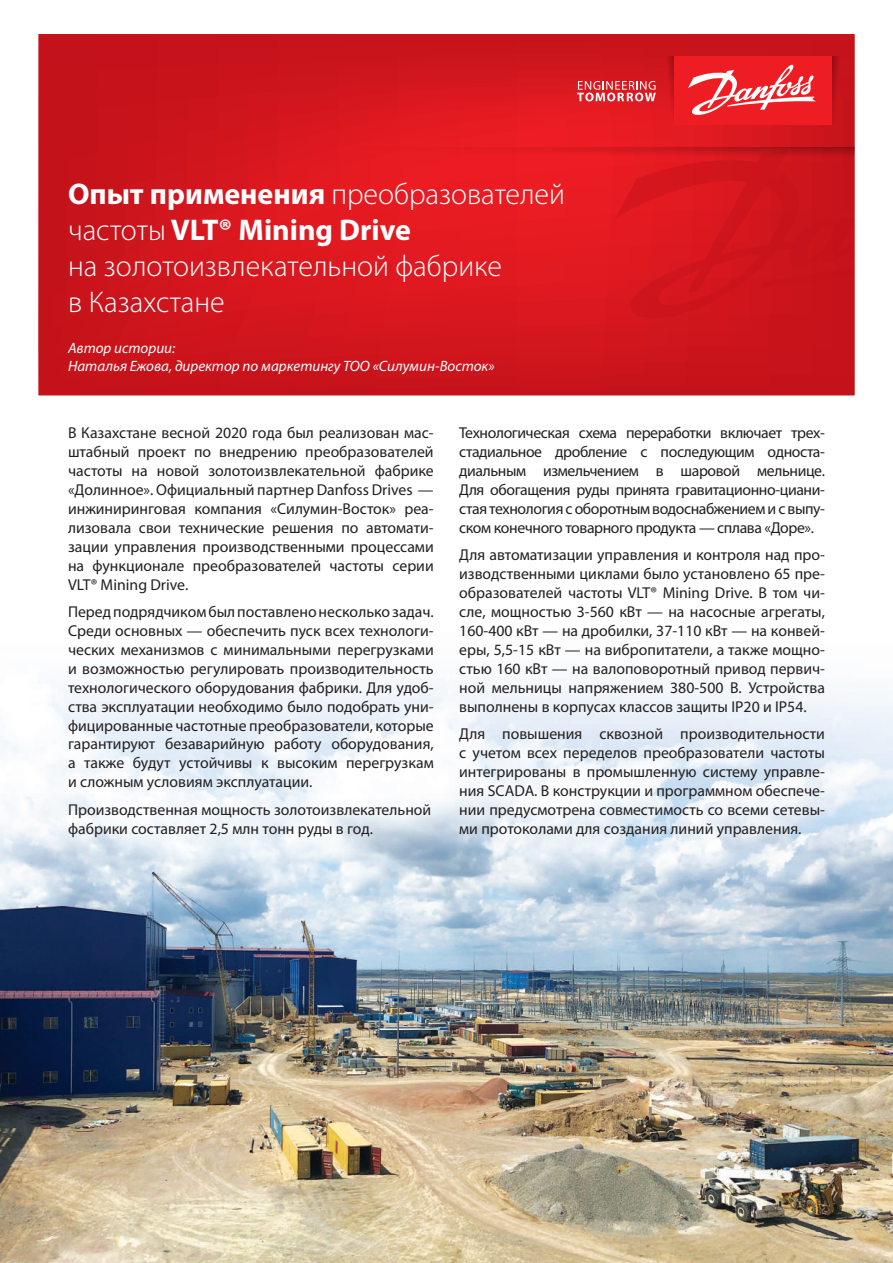
<style>
.page{position:relative;width:893px;height:1263px;background:#fff}
.page>*{position:absolute;margin:0;border:0;box-sizing:border-box;transform-origin:0 0}
.t1{font:300 30px/36px "Myriad Pro";color:#fff}
.t2{font:15.75px/18.9px "Myriad Pro";color:#231f20;text-align:justify}
.t3{font:italic 15px/18px "Myriad Pro";color:#fff}
.s1{font-weight:700}
</style>
<div class="page">
<img style="left:0;top:681px;width:893px;height:582px">
<svg style="left:38px;top:34px;width:817px;height:361px;background:#d3161d"></svg>
<svg style="left:615px;top:147px;width:239px;height:171px;background:#d2151d"></svg>
<svg style="left:832px;top:56px;width:12px;height:69px"></svg>
<svg style="left:358px;top:148px;width:497px;height:12px;background:#d9191f"></svg>
<div style="left:674px;top:56px;width:158px;height:69px;background:#ee1d23"></div>
<svg style="left:577px;top:56px;width:97px;height:69px;background:#dc2b32"></svg>
<svg style="left:688px;top:64px;width:128px;height:51px"></svg>
<h1 class="t1" style="left:68px;top:176px;width:498px"><span class="s1">Опыт применения</span> преобразователей частоты <span class="s1">VLT® Mining Drive<br></span>на золотоизвлекательной фабрике<br>в Казахстане</h1>
<p class="t3" style="left:68px;top:340px;width:428px">Автор истории:<br>Наталья Ежова, директор по маркетингу ТОО «Силумин-Восток»</p>
<p class="t2" style="left:68px;top:424px;width:367px">В Казахстане весной 2020 года был реализован мас&shy;штабный проект по внедрению преобразователей частоты на новой золотоизвлекательной фабрике «Долинное». Официальный партнер Danfoss Drives — инжиниринговая компания «Силумин-Восток» реа&shy;лизовала свои технические решения по автомати&shy;зации управления производственными процессами на функционале преобразователей частоты серии VLT® Mining Drive.</p>
<p class="t2" style="left:68px;top:603px;width:367px">Перед подрядчиком был поставлено несколько задач.<br>Среди основных — обеспечить пуск всех технологи&shy;ческих механизмов с минимальными перегрузками и возможностью регулировать производительность технологического оборудования фабрики. Для удоб&shy;ства эксплуатации необходимо было подобрать уни&shy;фицированные частотные преобразователи, которые гарантируют безаварийную работу оборудования, а также будут устойчивы к высоким перегрузкам и сложным условиям эксплуатации.</p>
<p class="t2" style="left:68px;top:800px;width:365px">Производственная мощность золотоизвлекательной фабрики составляет 2,5 млн тонн руды в год.</p>
<p class="t2" style="left:459px;top:424px;width:367px">Технологическая схема переработки включает трех&shy;стадиальное дробление с последующим односта&shy;диальным измельчением в шаровой мельнице.<br>Для обогащения руды принята гравитационно-циани&shy;стая технология с оборотным водоснабжением и с выпу&shy;ском конечного товарного продукта — сплава «Доре».</p>
<p class="t2" style="left:459px;top:546px;width:367px">Для автоматизации управления и контроля над про&shy;изводственными циклами было установлено 65 пре&shy;образователей частоты VLT® Mining Drive. В том чи&shy;сле, мощностью 3-560 кВт — на насосные агрегаты, 160-400 кВт — на дробилки, 37-110 кВт — на конвей&shy;еры, 5,5-15 кВт — на вибропитатели, а также мощно&shy;стью 160 кВт — на валоповоротный привод первич&shy;ной мельницы напряжением 380-500 В. Устройства выполнены в корпусах классов защиты IP20 и IP54.</p>
<p class="t2" style="left:459px;top:725px;width:367px">Для повышения сквозной производительности с учетом всех переделов преобразователи частоты интегрированы в промышленную систему управле&shy;ния SCADA. В конструкции и программном обеспече&shy;нии предусмотрена совместимость со всеми сетевы&shy;ми протоколами для создания линий управления.</p>
</div>
